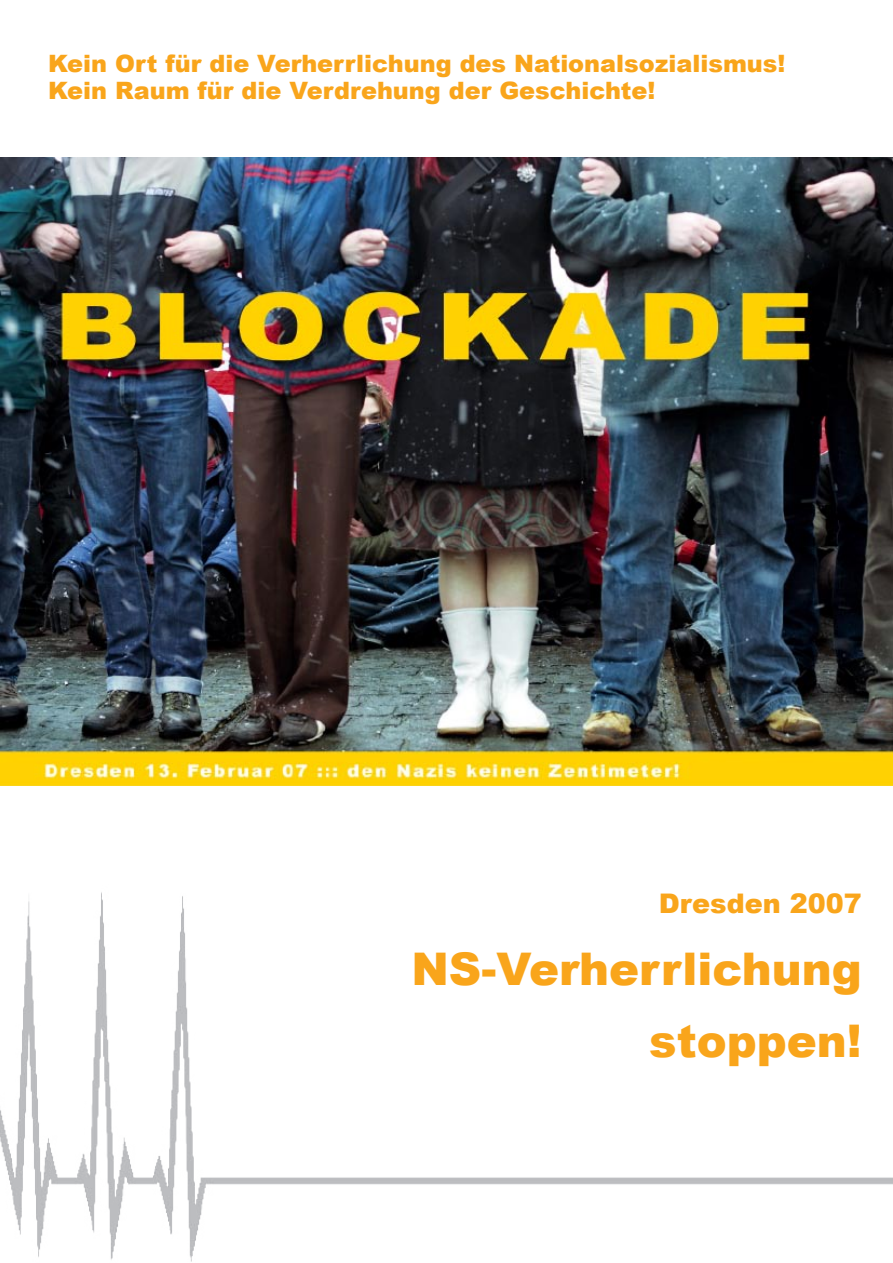
<style>
.page{position:relative;width:893px;height:1263px;background:#fff}
.page>*{position:absolute;margin:0;border:0;box-sizing:border-box;transform-origin:0 0}
.t1{font:900 45px/72px "Arial";color:#f9a51b;text-align:right}
.t2{font:900 27px "Arial";color:#f9a51b}
.t3{font:900 24px/27.9px "Arial";color:#f9a51b}
</style>
<div class="page">
<img style="left:0;top:892px;width:893px;height:370px">
<img style="left:0;top:158px;width:893px;height:628px">
<p class="t3" style="left:48px;top:49px;width:739px">Kein Ort für die Verherrlichung des Nationalsozialismus!<br>Kein Raum für die Verdrehung der Geschichte!</p>
<p class="t2" style="left:659px;top:888px;width:204px">Dresden 2007</p>
<h1 class="t1" style="left:411px;top:933px;width:452px">NS-Verherrlichung stoppen!</h1>
</div>
